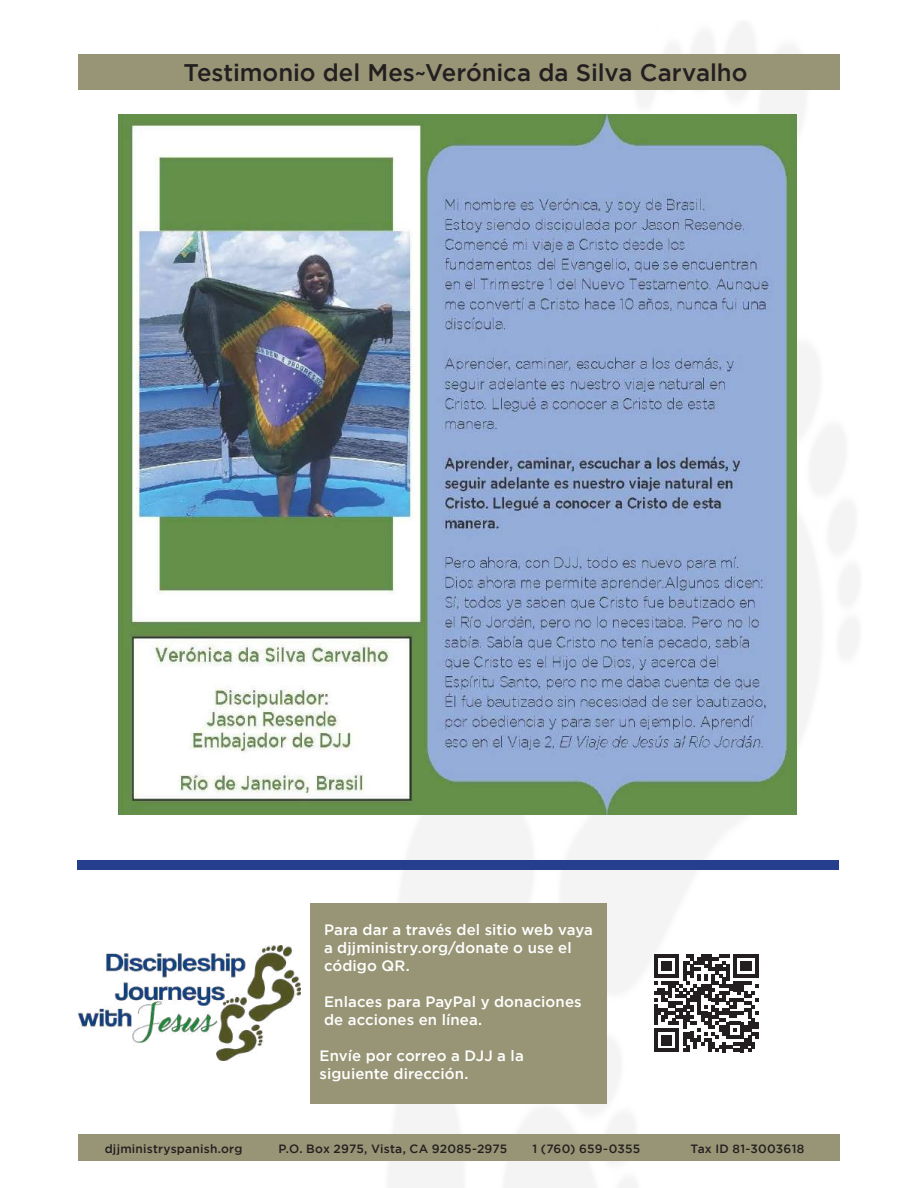
<style>
.page{position:relative;width:918px;height:1188px;background:#fff}
.page>*{position:absolute;margin:0;border:0;box-sizing:border-box;transform-origin:0 0}
.t1{font:500 24px "Gotham";letter-spacing:-.005em;color:#231f20}
.t2{font:500 15px/18px "Gotham";letter-spacing:.005em;color:#fff}
.t3{font:500 12px "Gotham";letter-spacing:.015em;color:#231f20}
</style>
<div class="page">
<img style="left:77px;top:23px;width:782px;height:1165px">
<div style="left:78px;top:1134px;width:762px;height:27px;background:#979575"></div>
<div style="left:78px;top:860px;width:761px;height:9px;background:#253f8e"></div>
<div style="left:310px;top:903px;width:298px;height:201px;background:#979575"></div>
<div style="left:78px;top:54px;width:762px;height:36px;background:#979575"></div>
<svg style="left:654px;top:954px;width:105px;height:98px"></svg>
<img style="left:78px;top:945px;width:223px;height:116px">
<img style="left:119px;top:114px;width:678px;height:700px">
<h1 class="t1" style="left:184px;top:59px;width:566px">Testimonio del Mes~Verónica da Silva Carvalho</h1>
<p class="t2" style="left:324px;top:920px;width:271px">Para dar a través del sitio web vaya a djjministry.org/donate o use el código QR.</p>
<p class="t2" style="left:324px;top:992px;width:259px">Enlaces para PayPal y donaciones de acciones en línea.</p>
<p class="t2" style="left:320px;top:1046px;width:206px">Envíe por correo a DJJ a la siguiente dirección.</p>
<p class="t3" style="left:105px;top:1142px;width:139px">djjministryspanish.org</p>
<p class="t3" style="left:279px;top:1142px;width:230px">P.O. Box 2975, Vista, CA 92085-2975</p>
<p class="t3" style="left:532px;top:1142px;width:109px">1 (760) 659-0355</p>
<p class="t3" style="left:691px;top:1142px;width:115px">Tax ID 81-3003618</p>
</div>
